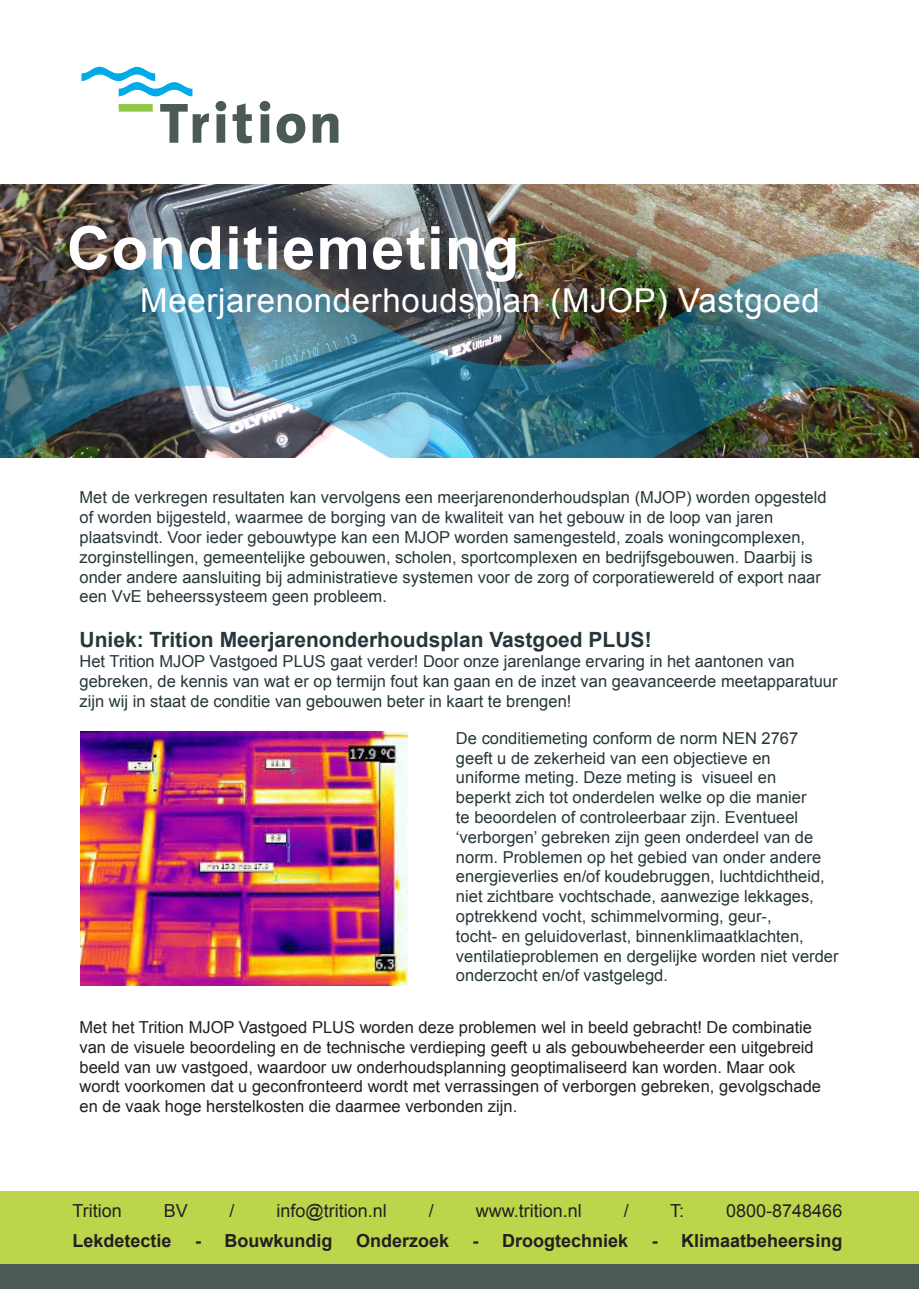
<style>
.page{position:relative;width:919px;height:1289px;background:#fff}
.page>*{position:absolute;margin:0;border:0;box-sizing:border-box;transform-origin:0 0}
.t1{font:700 60px "Arial";letter-spacing:.02em;color:#fff}
.t2{font:33px "Arial";letter-spacing:.02em;color:#fff}
.t3{font:700 21px "Arial";color:#26363a}
.t4{font:700 18px "Arial";color:#231f20}
.t5{font:18px "Arial";color:#231f20}
.t6{font:16.5px/19.8px "Arial";color:#26363a}
.t7{font:16.5px/19.8px "Arial";color:#231f20}
</style>
<div class="page">
<img style="left:0;top:184px;width:918px;height:68px">
<svg style="left:160px;top:104px;width:49px;height:39px"></svg>
<svg style="left:215px;top:101px;width:11px;height:42px"></svg>
<svg style="left:232px;top:103px;width:20px;height:40px"></svg>
<svg style="left:259px;top:101px;width:11px;height:42px"></svg>
<svg style="left:276px;top:114px;width:29px;height:29px"></svg>
<svg style="left:313px;top:114px;width:25px;height:29px"></svg>
<svg style="left:119px;top:104px;width:34px;height:8px"></svg>
<svg style="left:81px;top:67px;width:111px;height:30px"></svg>
<div style="left:0;top:1191px;width:918px;height:76px;background:#bcd64b"></div>
<div style="left:0;top:1264px;width:918px;height:24px;background:#4b5a52"></div>
<img style="left:0;top:252px;width:918px;height:206px">
<img style="left:81px;top:731px;width:326px;height:254px">
<h1 class="t1" style="left:67px;top:208px;width:454px">Conditiemeting</h1>
<h2 class="t2" style="left:140px;top:279px;width:681px">Meerjarenonderhoudsplan (MJOP) Vastgoed</h2>
<p class="t6" style="left:80px;top:488px;width:748px">Met de verkregen resultaten kan vervolgens een meerjarenonderhoudsplan (MJOP) worden opgesteld of worden bijgesteld, waarmee de borging van de kwaliteit van het gebouw in de loop van jaren plaatsvindt. Voor ieder gebouwtype kan een MJOP worden samengesteld, zoals woningcomplexen, zorginstellingen, gemeentelijke gebouwen, scholen, sportcomplexen en bedrijfsgebouwen. Daarbij is onder andere aansluiting bij administratieve systemen voor de zorg of corporatiewereld of export naar een VvE beheerssysteem geen probleem.</p>
<p class="t3" style="left:80px;top:626px;width:573px">Uniek: Trition Meerjarenonderhoudsplan Vastgoed PLUS!</p>
<p class="t6" style="left:80px;top:651px;width:759px">Het Trition MJOP Vastgoed PLUS gaat verder! Door onze jarenlange ervaring in het aantonen van gebreken, de kennis van wat er op termijn fout kan gaan en de inzet van geavanceerde meetapparatuur zijn wij in staat de conditie van gebouwen beter in kaart te brengen!</p>
<p class="t6" style="left:456px;top:728px;width:384px">De conditiemeting conform de norm NEN 2767 geeft u de zekerheid van een objectieve en uniforme meting. Deze meting is visueel en<br>beperkt zich tot onderdelen welke op die manier<br>te beoordelen of controleerbaar zijn. Eventueel ‘verborgen’ gebreken zijn geen onderdeel van de norm. Problemen op het gebied van onder andere energieverlies en/of koudebruggen, luchtdichtheid, niet zichtbare vochtschade, aanwezige lekkages, optrekkend vocht, schimmelvorming, geur-,<br>tocht- en geluidoverlast, binnenklimaatklachten, ventilatieproblemen en dergelijke worden niet verder onderzocht en/of vastgelegd.</p>
<p class="t7" style="left:80px;top:1017px;width:743px">Met het Trition MJOP Vastgoed PLUS worden deze problemen wel in beeld gebracht! De combinatie van de visuele beoordeling en de technische verdieping geeft u als gebouwbeheerder een uitgebreid beeld van uw vastgoed, waardoor uw onderhoudsplanning geoptimaliseerd kan worden. Maar ook wordt voorkomen dat u geconfronteerd wordt met verrassingen of verborgen gebreken, gevolgschade en de vaak hoge herstelkosten die daarmee verbonden zijn.</p>
<p class="t5" style="left:72px;top:1198px;width:51px">Trition</p>
<p class="t5" style="left:164px;top:1198px;width:26px">BV</p>
<p class="t5" style="left:230px;top:1198px;width:7px">/</p>
<p class="t5" style="left:276px;top:1198px;width:112px">info@trition.nl</p>
<p class="t5" style="left:429px;top:1198px;width:7px">/</p>
<p class="t5" style="left:475px;top:1198px;width:108px">www.trition.nl</p>
<p class="t5" style="left:623px;top:1198px;width:7px">/</p>
<p class="t5" style="left:670px;top:1198px;width:16px">T:</p>
<p class="t5" style="left:726px;top:1198px;width:118px">0800-8748466</p>
<p class="t4" style="left:72px;top:1228px;width:101px">Lekdetectie</p>
<p class="t4" style="left:195px;top:1228px;width:139px">- Bouwkundig</p>
<p class="t4" style="left:356px;top:1228px;width:95px">Onderzoek</p>
<p class="t4" style="left:472px;top:1228px;width:157px">- Droogtechniek</p>
<p class="t4" style="left:651px;top:1228px;width:192px">- Klimaatbeheersing</p>
</div>
